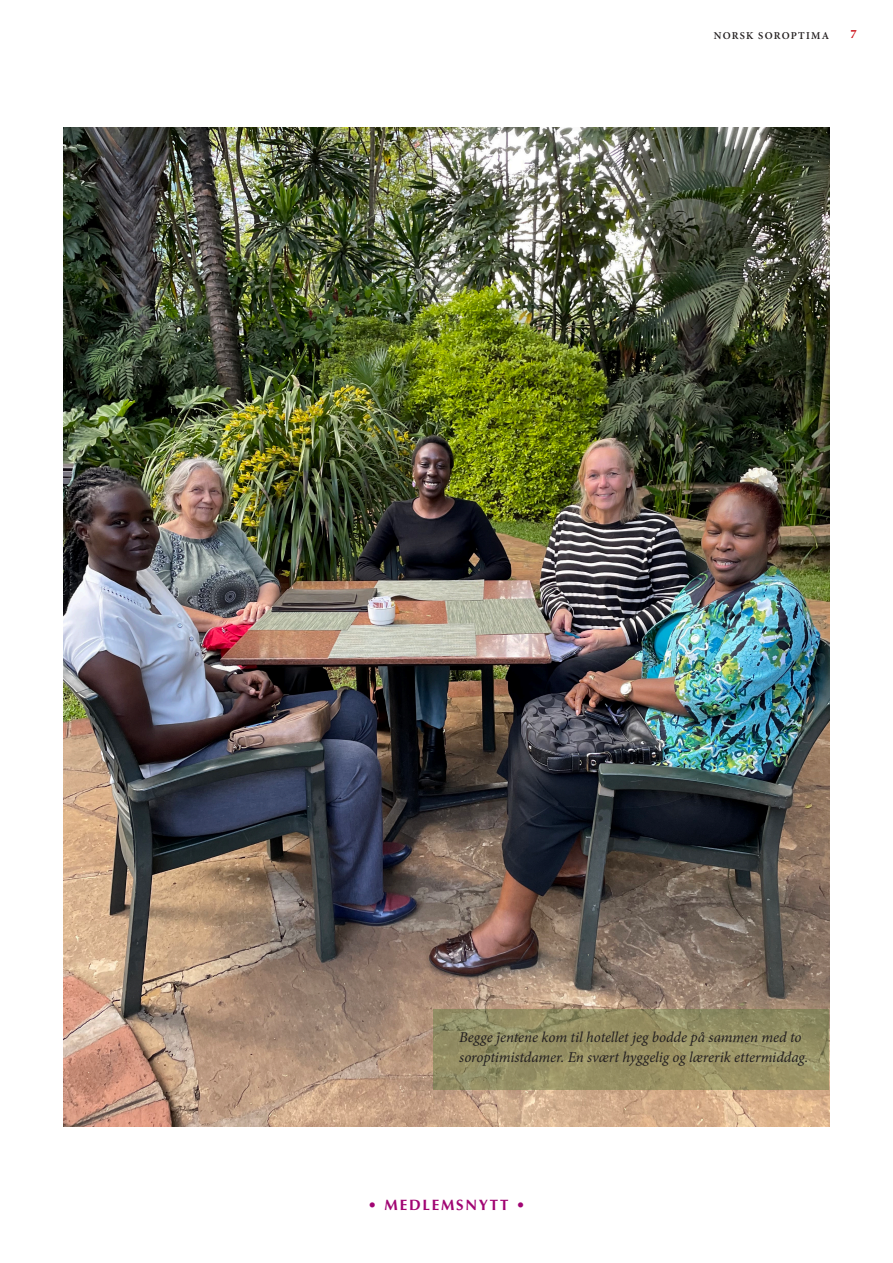
<style>
.page{position:relative;width:893px;height:1263px;background:#fff}
.page>*{position:absolute;margin:0;border:0;box-sizing:border-box;transform-origin:0 0}
.t1{font:italic 15px/19.5px "Minion Pro";letter-spacing:-.005em;color:#231f20}
.t2{font:700 15px "Optima LT Std";letter-spacing:.12em;color:#a10573}
.t3{font:700 12px "Optima LT Std";color:#cd151d}
.t4{font:600 10.5px "Minion Pro";letter-spacing:.115em;color:#231f20}
</style>
<div class="page">
<img style="left:64px;top:128px;width:765px;height:999px">
<svg style="left:434px;top:1009px;width:395px;height:80px;background:#969065"></svg>
<p class="t4" style="left:714px;top:28px;width:117px">NORSK SOROPTIMA</p>
<p class="t3" style="left:850px;top:27px;width:8px">7</p>
<p class="t1" style="left:459px;top:1027px;width:351px">Begge jentene kom til hotellet jeg bodde på sammen med to soroptimistdamer. En svært hyggelig og lærerik ettermiddag.</p>
<p class="t2" style="left:368px;top:1196px;width:159px">• MEDLEMSNYTT •</p>
</div>
